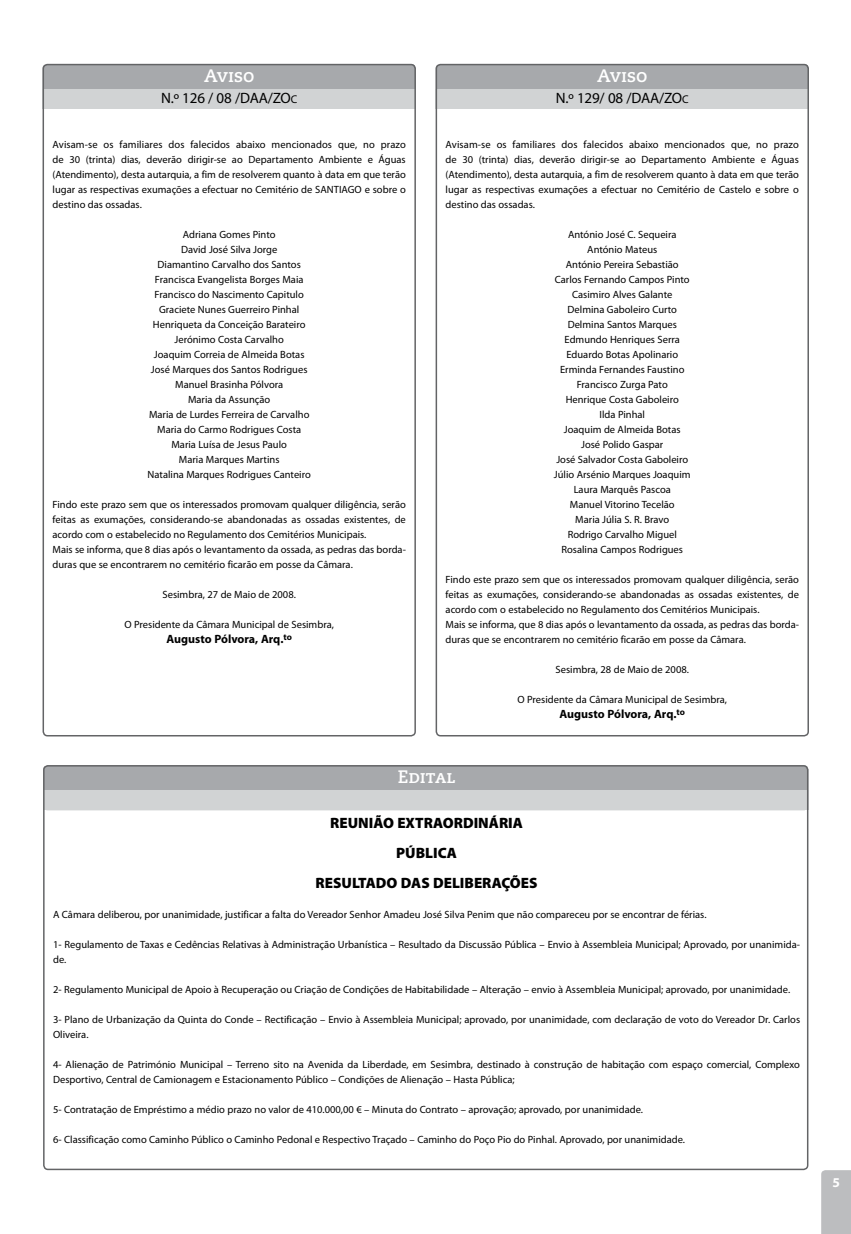
<style>
.page{position:relative;width:851px;height:1234px;background:#fff}
.page>*{position:absolute;margin:0;border:0;box-sizing:border-box;transform-origin:0 0}
.t1{font:18px "Caecilia Bold SC";color:#fff}
.t2{font:900 15px/30px "Myriad Pro";color:#000;text-align:center}
.t3{font:15px "Myriad Pro";letter-spacing:-.01em;color:#000}
.t4{font:700 12px "Myriad Pro";letter-spacing:-.005em;color:#000}
.t5{font:10.5px/15px "Myriad Pro";color:#000}
.s1{font-size:11.25px}
</style>
<div class="page">
<div style="left:821px;top:1170px;width:29px;height:63px;background:#bcbdbf"></div>
<div style="left:43px;top:64px;width:373px;height:45px;background:#a7a9ac;border-radius:4px"></div>
<div style="left:43px;top:89px;width:373px;height:20px;background:#d1d3d4"></div>
<div style="left:43px;top:64px;width:373px;height:672px;border:2px solid #636466;border-radius:4px"></div>
<div style="left:435px;top:64px;width:373px;height:45px;background:#a7a9ac;border-radius:4px"></div>
<div style="left:435px;top:89px;width:373px;height:20px;background:#d1d3d4"></div>
<div style="left:435px;top:64px;width:373px;height:672px;border:2px solid #636466;border-radius:4px"></div>
<div style="left:43px;top:765px;width:765px;height:45px;background:#a7a9ac;border-radius:4px"></div>
<div style="left:43px;top:790px;width:765px;height:20px;background:#d1d3d4"></div>
<div style="left:43px;top:765px;width:765px;height:404px;border:2px solid #636466;border-radius:4px"></div>
<h1 class="t1" style="left:204px;top:65px;width:52px">Aviso</h1>
<h2 class="t3" style="left:161px;top:88px;width:138px">N.º 126 / 08 /DAA/ZO<span class="s1">c</span></h2>
<p class="t5" style="left:53px;top:137px;width:355px;text-align:justify">Avisam-se os familiares dos falecidos abaixo mencionados que, no prazo de 30 (trinta) dias, deverão dirigir-se ao Departamento Ambiente e Águas (Atendimento), desta autarquia, a fim de resolverem quanto à data em que terão lugar as respectivas exumações a efectuar no Cemitério de SANTIAGO e sobre o destino das ossadas.</p>
<p class="t5" style="left:148px;top:227px;width:165px;text-align:center">Adriana Gomes Pinto<br>David José Silva Jorge<br>Diamantino Carvalho dos Santos<br>Francisca Evangelista Borges Maia<br>Francisco do Nascimento Capitulo<br>Graciete Nunes Guerreiro Pinhal<br>Henriqueta da Conceição Barateiro<br>Jerónimo Costa Carvalho<br>Joaquim Correia de Almeida Botas<br>José Marques dos Santos Rodrigues<br>Manuel Brasinha Pólvora<br>Maria da Assunção<br>Maria de Lurdes Ferreira de Carvalho<br>Maria do Carmo Rodrigues Costa<br>Maria Luísa de Jesus Paulo<br>Maria Marques Martins<br>Natalina Marques Rodrigues Canteiro</p>
<p class="t5" style="left:53px;top:497px;width:355px">Findo este prazo sem que os interessados promovam qualquer diligência, serão feitas as exumações, considerando-se abandonadas as ossadas existentes, de acordo com o estabelecido no Regulamento dos Cemitérios Municipais.<br>Mais se informa, que 8 dias após o levantamento da ossada, as pedras das borda&shy;duras que se encontrarem no cemitério ficarão em posse da Câmara.</p>
<p class="t5" style="left:162px;top:587px;width:135px">Sesimbra, 27 de Maio de 2008.</p>
<p class="t5" style="left:124px;top:617px;width:211px">O Presidente da Câmara Municipal de Sesimbra,</p>
<p class="t4" style="left:166px;top:631px;width:127px">Augusto Pólvora, Arq.<sup>to</sup></p>
<h1 class="t1" style="left:597px;top:65px;width:52px">Aviso</h1>
<h2 class="t3" style="left:555px;top:88px;width:134px">N.º 129/ 08 /DAA/ZO<span class="s1">c</span></h2>
<p class="t5" style="left:445px;top:137px;width:355px;text-align:justify">Avisam-se os familiares dos falecidos abaixo mencionados que, no prazo de 30 (trinta) dias, deverão dirigir-se ao Departamento Ambiente e Águas (Atendimento), desta autarquia, a fim de resolverem quanto à data em que terão lugar as respectivas exumações a efectuar no Cemitério de Castelo e sobre o destino das ossadas.</p>
<p class="t5" style="left:554px;top:227px;width:138px;text-align:center">António José C. Sequeira<br>António Mateus<br>António Pereira Sebastião<br>Carlos Fernando Campos Pinto<br>Casimiro Alves Galante<br>Delmina Gaboleiro Curto<br>Delmina Santos Marques<br>Edmundo Henriques Serra<br>Eduardo Botas Apolinario<br>Erminda Fernandes Faustino<br>Francisco Zurga Pato<br>Henrique Costa Gaboleiro<br>Ilda Pinhal<br>Joaquim de Almeida Botas<br>José Polido Gaspar<br>José Salvador Costa Gaboleiro<br>Júlio Arsénio Marques Joaquim<br>Laura Marquês Pascoa<br>Manuel Vitorino Tecelão<br>Maria Júlia S. R. Bravo<br>Rodrigo Carvalho Miguel<br>Rosalina Campos Rodrigues</p>
<p class="t5" style="left:445px;top:572px;width:355px">Findo este prazo sem que os interessados promovam qualquer diligência, serão feitas as exumações, considerando-se abandonadas as ossadas existentes, de acordo com o estabelecido no Regulamento dos Cemitérios Municipais.<br>Mais se informa, que 8 dias após o levantamento da ossada, as pedras das borda&shy;duras que se encontrarem no cemitério ficarão em posse da Câmara.</p>
<p class="t5" style="left:555px;top:662px;width:135px">Sesimbra, 28 de Maio de 2008.</p>
<p class="t5" style="left:517px;top:692px;width:211px">O Presidente da Câmara Municipal de Sesimbra,</p>
<p class="t4" style="left:559px;top:706px;width:127px">Augusto Pólvora, Arq.<sup>to</sup></p>
<h1 class="t1" style="left:398px;top:766px;width:59px">Edital</h1>
<h2 class="t2" style="left:315px;top:807px;width:223px">REUNIÃO EXTRAORDINÁRIA<br>PÚBLICA<br>RESULTADO DAS DELIBERAÇÕES</h2>
<p class="t5" style="left:53px;top:906px;width:654px">A Câmara deliberou, por unanimidade, justificar a falta do Vereador Senhor Amadeu José Silva Penim que não compareceu por se encontrar de férias.</p>
<p class="t5" style="left:53px;top:936px;width:748px">1- Regulamento de Taxas e Cedências Relativas à Administração Urbanística – Resultado da Discussão Pública – Envio à Assembleia Municipal; Aprovado, por unanimida&shy;de.</p>
<p class="t5" style="left:53px;top:981px;width:738px">2- Regulamento Municipal de Apoio à Recuperação ou Criação de Condições de Habitabilidade – Alteração – envio à Assembleia Municipal; aprovado, por unanimidade.</p>
<p class="t5" style="left:53px;top:1011px;width:748px">3- Plano de Urbanização da Quinta do Conde – Rectificação – Envio à Assembleia Municipal; aprovado, por unanimidade, com declaração de voto do Vereador Dr. Carlos<br>Oliveira.</p>
<p class="t5" style="left:53px;top:1056px;width:748px">4- Alienação de Património Municipal – Terreno sito na Avenida da Liberdade, em Sesimbra, destinado à construção de habitação com espaço comercial, Complexo<br>Desportivo, Central de Camionagem e Estacionamento Público – Condições de Alienação – Hasta Pública;</p>
<p class="t5" style="left:53px;top:1101px;width:591px">5- Contratação de Empréstimo a médio prazo no valor de 410.000,00 € – Minuta do Contrato – aprovação; aprovado, por unanimidade.</p>
<p class="t5" style="left:53px;top:1131px;width:633px">6- Classificação como Caminho Público o Caminho Pedonal e Respectivo Traçado – Caminho do Poço Pio do Pinhal. Aprovado, por unanimidade.</p>
</div>
